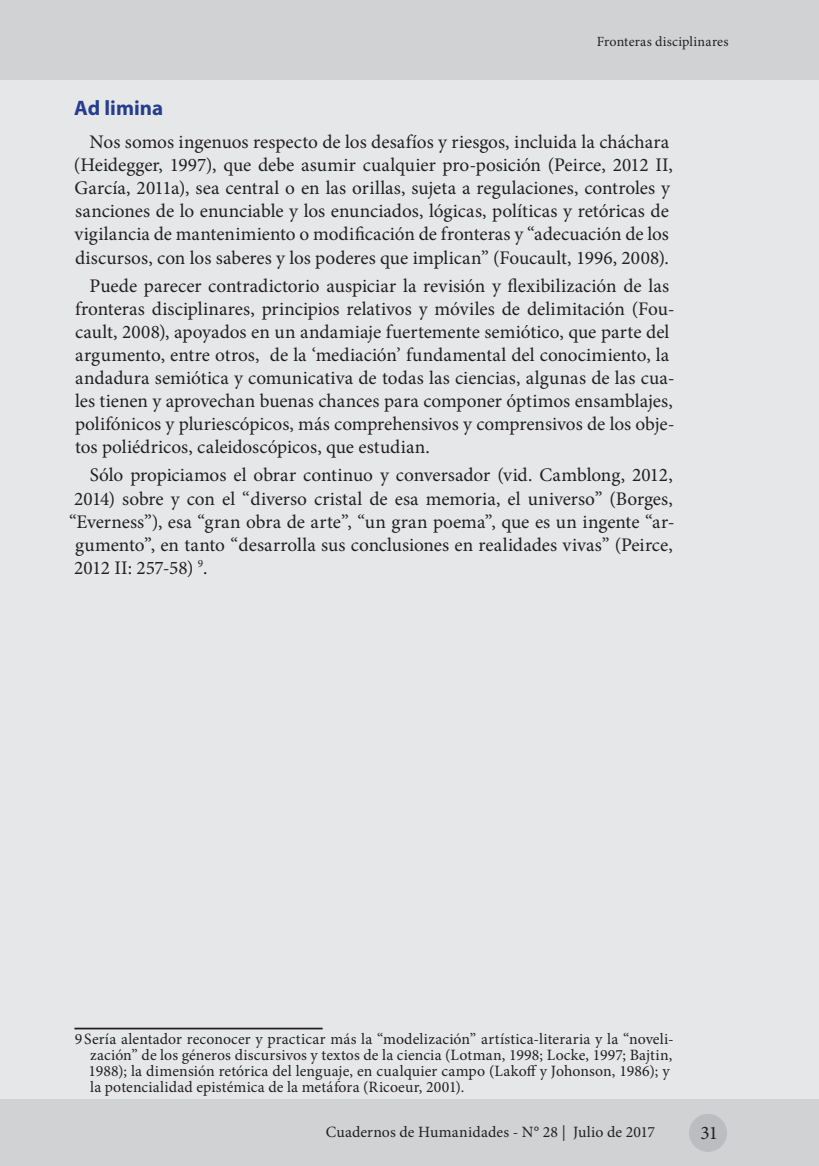
<style>
.page{position:relative;width:819px;height:1166px;background:#fff}
.page>*{position:absolute;margin:0;border:0;box-sizing:border-box;transform-origin:0 0}
.Titulo_2{font:700 21px "Myriad Pro";color:#253f8e}
.t1{font:19.25px/23.1px "Minion Pro";color:#231f20}
.Nota_al_pie{font:15.75px/15.8px "Minion Pro";letter-spacing:.01em;color:#231f20}
.t2{font:14px "Minion Pro";letter-spacing:.015em;color:#231f20}
</style>
<div class="page">
<div style="left:0;top:79px;width:819px;height:1027px;background:#e6e7e9"></div>
<div style="left:0;top:1099px;width:819px;height:67px;background:#d1d2d4"></div>
<div style="left:689px;top:1114px;width:38px;height:38px;background:#bcbdc0;border-radius:50%"></div>
<div style="left:0;top:0;width:819px;height:79px;background:#d1d2d4"></div>
<hr style="left:74px;top:1027px;width:248px;height:2px;background:#231f20">
<p class="t2" style="left:597px;top:33px;width:133px">Fronteras disciplinares</p>
<p class="Titulo_2" style="left:74px;top:94px;width:90px">Ad limina</p>
<p class="t1" style="left:74px;top:130px;width:600px;text-indent:16px">Nos somos ingenuos respecto de los desafíos y riesgos, incluida la cháchara (Heidegger, 1997), que debe asumir cualquier pro-posición (Peirce, 2012 II, García, 2011a), sea central o en las orillas, sujeta a regulaciones, controles y sanciones de lo enunciable y los enunciados, lógicas, políticas y retóricas de vigilancia de mantenimiento o modificación de fronteras y “adecuación de los discursos, con los saberes y los poderes que implican” (Foucault, 1996, 2008).</p>
<p class="t1" style="left:75px;top:274px;width:601px;text-indent:14px">Puede parecer contradictorio auspiciar la revisión y flexibilización de las fronteras disciplinares, principios relativos y móviles de delimitación (Fou&shy;cault, 2008), apoyados en un andamiaje fuertemente semiótico, que parte del argumento, entre otros, de la ‘mediación’ fundamental del conocimiento, la andadura semiótica y comunicativa de todas las ciencias, algunas de las cua&shy;les tienen y aprovechan buenas chances para componer óptimos ensamblajes, polifónicos y pluriescópicos, más comprehensivos y comprensivos de los obje&shy;tos poliédricos, caleidoscópicos, que estudian.</p>
<p class="t1" style="left:90px;top:464px;width:584px">Sólo propiciamos el obrar continuo y conversador (vid. Camblong, 2012,</p>
<p class="t1" style="left:74px;top:487px;width:600px">2014) sobre y con el “diverso cristal de esa memoria, el universo” (Borges,</p>
<p class="t1" style="left:69px;top:510px;width:607px">“Everness”), esa “gran obra de arte”, “un gran poema”, que es un ingente “ar-</p>
<p class="t1" style="left:75px;top:533px;width:599px">gumento”, en tanto “desarrolla sus conclusiones en realidades vivas” (Peirce,</p>
<p class="t1" style="left:74px;top:556px;width:135px">2012 II: 257-58) <sup>9</sup>.</p>
<p class="Nota_al_pie" style="left:88px;top:1031px;width:586px;text-indent:-14px">9 Sería alentador reconocer y practicar más la “modelización” artística-literaria y la “noveli&shy;zación” de los géneros discursivos y textos de la ciencia (Lotman, 1998; Locke, 1997; Bajtin, 1988); la dimensión retórica del lenguaje, en cualquier campo (Lakoff y Johonson, 1986); y la potencialidad epistémica de la metáfora (Ricoeur, 2001).</p>
<p class="Nota_al_pie" style="left:326px;top:1124px;width:331px">Cuadernos de Humanidades - N° 28 | Julio de 2017</p>
<p class="t1" style="left:700px;top:1121px;width:19px">31</p>
</div>
